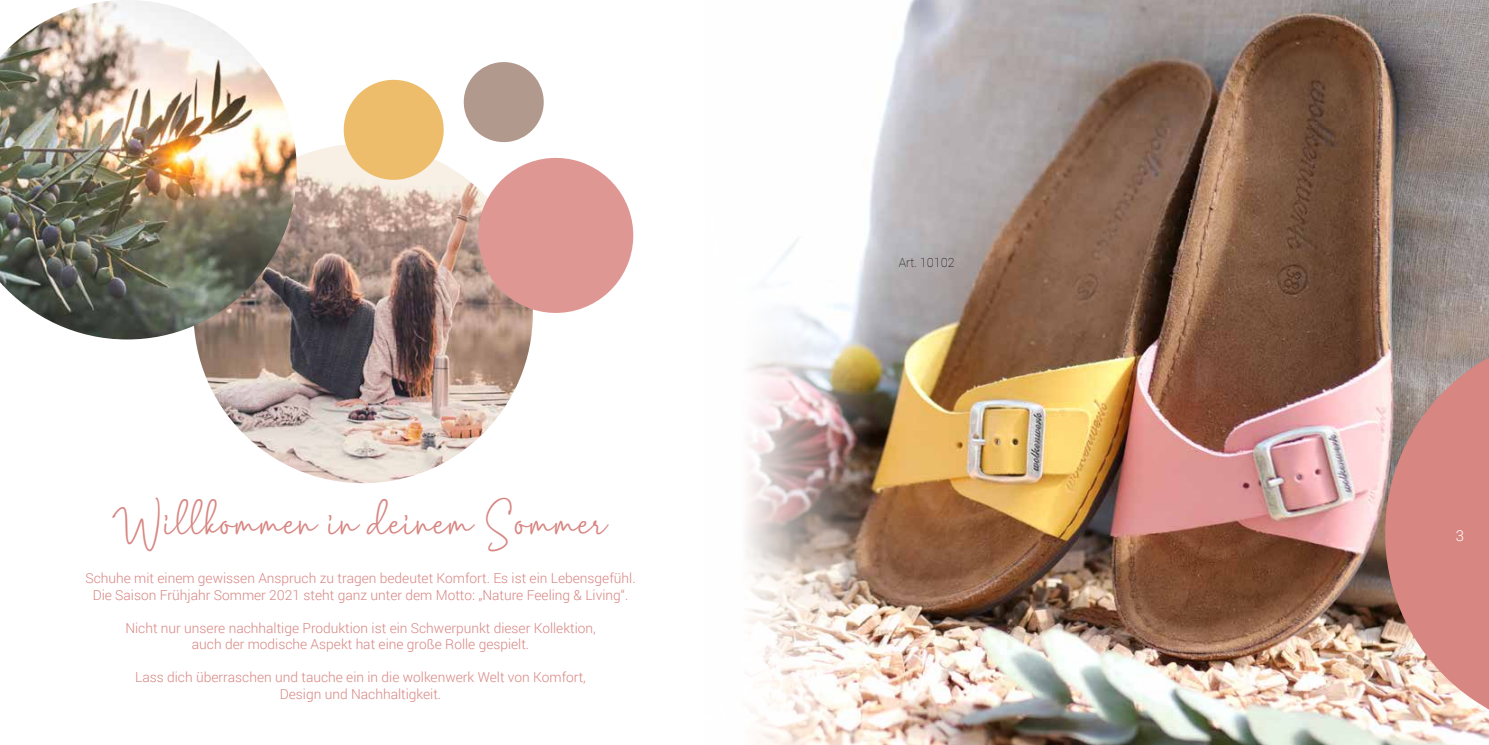
<style>
.page{position:relative;width:1489px;height:745px;background:#fff}
.page>*{position:absolute;margin:0;border:0;box-sizing:border-box;transform-origin:0 0}
.t1{font:45px "Mention Signature";color:#d78682}
.t2{font:300 15px "Roboto";color:#fff}
.t3{font:300 13.75px/16.5px "Roboto";color:#d78682;text-align:center}
.t4{font:100 12.5px "Roboto";color:#000}
</style>
<div class="page">
<img style="left:746px;top:0;width:742px;height:744px">
<svg style="left:1384px;top:332px;width:104px;height:401px;background:#ce968f"></svg>
<img style="left:193px;top:144px;width:340px;height:339px;border-radius:170px">
<svg style="left:337px;top:79px;width:113px;height:107px"></svg>
<svg style="left:459px;top:62px;width:175px;height:260px"></svg>
<img style="left:0;top:0;width:297px;height:339px">
<h1 class="t1" style="left:112px;top:497px;width:498px">Willkommen in deinem Sommer</h1>
<p class="t3" style="left:85px;top:569px;width:551px">Schuhe mit einem gewissen Anspruch zu tragen bedeutet Komfort. Es ist ein Lebensgefühl.<br>Die Saison Frühjahr Sommer 2021 steht ganz unter dem Motto: „Nature Feeling &amp; Living“.</p>
<p class="t3" style="left:125px;top:618px;width:472px">Nicht nur unsere nachhaltige Produktion ist ein Schwerpunkt dieser Kollektion, auch der modische Aspekt hat eine große Rolle gespielt.</p>
<p class="t3" style="left:135px;top:668px;width:452px">Lass dich überraschen und tauche ein in die wolkenwerk Welt von Komfort,<br>Design und Nachhaltigkeit.</p>
<p class="t4" style="left:898px;top:254px;width:58px">Art. 10102</p>
<p class="t2" style="left:1455px;top:524px;width:10px">3</p>
</div>
